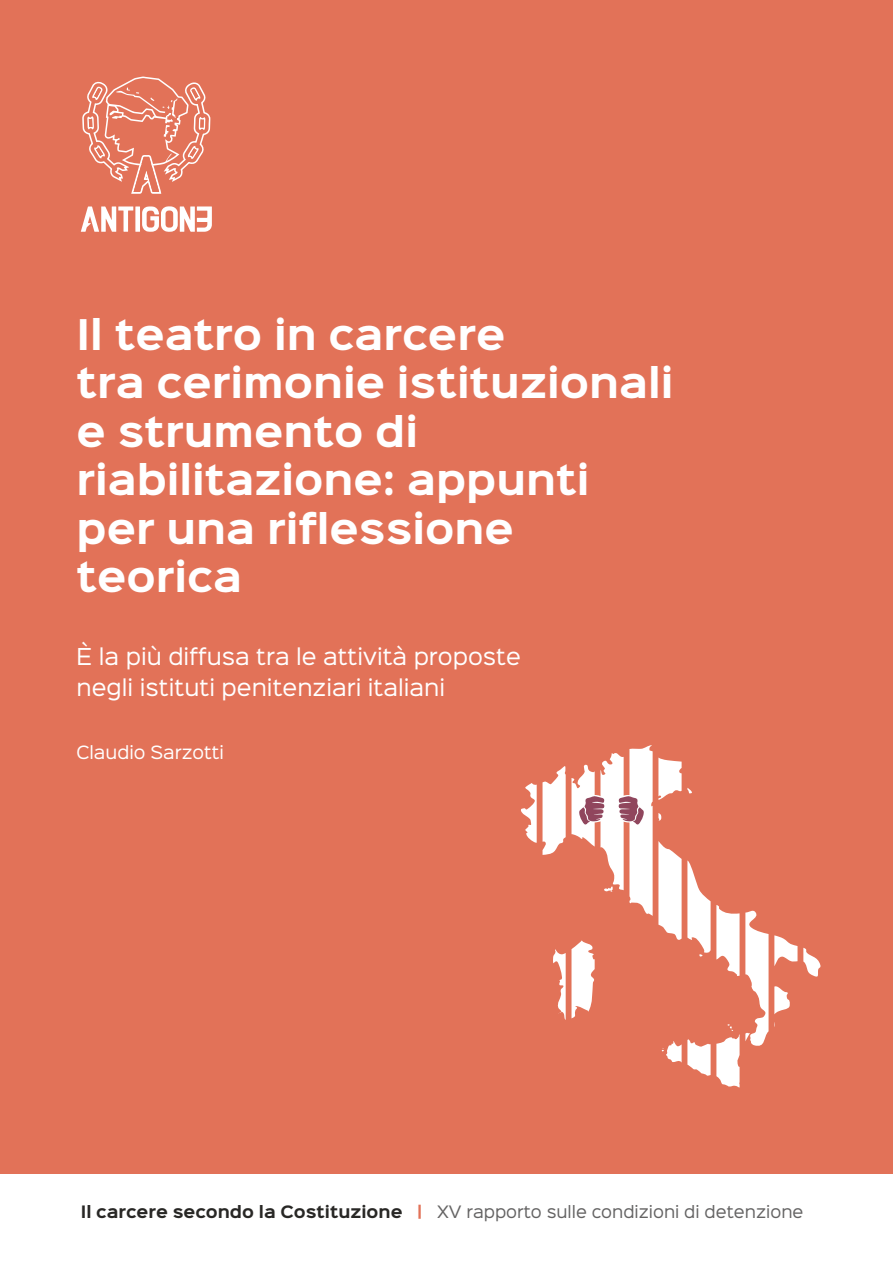
<style>
.page{position:relative;width:893px;height:1263px;background:#fff}
.page>*{position:absolute;margin:0;border:0;box-sizing:border-box;transform-origin:0 0}
.t1{font:700 38.1px/48.4px "Sinkin Sans 700";color:#fff}
.t2{font:21px "Sinkin Sans 400";color:#fff}
.t3{font:16.5px "Sinkin Sans 400";color:#fff}
.t4{font:15.45px "Sinkin Sans 400";color:#646363}
.s1{font-family:"Sinkin Sans 700";font-weight:700;color:#282725}
.s2{font-family:"Sinkin Sans 700";font-weight:700;color:#e27258}
</style>
<div class="page">
<div style="left:0;top:0;width:893px;height:1174px;background:#e27258"></div>
<svg style="left:521px;top:745px;width:300px;height:343px"></svg>
<svg style="left:579px;top:794px;width:27px;height:31px"></svg>
<svg style="left:616px;top:794px;width:28px;height:31px"></svg>
<svg style="left:81px;top:206px;width:131px;height:26px"></svg>
<svg style="left:82px;top:76px;width:128px;height:118px"></svg>
<p class="t1" style="left:77px;top:312px;width:430px">Il teatro in carcere</p>
<p class="t1" style="left:77px;top:361px;width:598px">tra cerimonie istituzionali e strumento di riabilitazione: appunti</p>
<p class="t1" style="left:77px;top:506px;width:439px">per una riflessione teorica</p>
<p class="t2" style="left:77px;top:639px;width:446px">È la più diffusa tra le attività proposte</p>
<p class="t2" style="left:77px;top:670px;width:370px">negli istituti penitenziari italiani</p>
<p class="t3" style="left:77px;top:739px;width:149px">Claudio Sarzotti</p>
<p class="t4" style="left:81px;top:1199px;width:724px"><span class="s1">Il carcere secondo la Costituzione</span> <span class="s2">|</span> XV rapporto sulle condizioni di detenzione</p>
</div>
